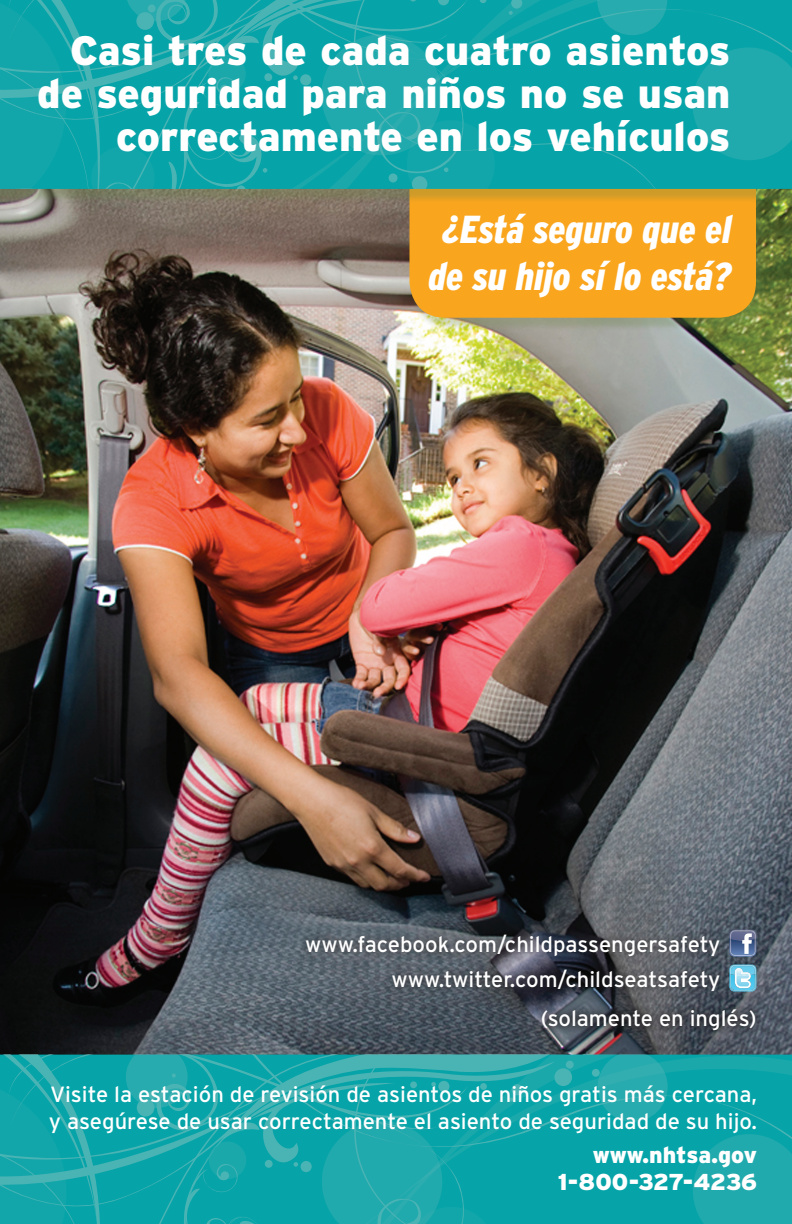
<style>
.page{position:relative;width:792px;height:1224px;background:#fff}
.page>*{position:absolute;margin:0;border:0;box-sizing:border-box;transform-origin:0 0}
.t1{font:900 41px/43px "Interstate";color:#fff;text-align:right}
.t2{font:italic 900 condensed 39px/46.8px "Interstate";color:#fff;text-align:center}
.t3{font:900 23px "Interstate";letter-spacing:-.005em;color:#fff}
.t4{font:22px/27px "Interstate";color:#fff}
</style>
<div class="page">
<img style="left:0;top:203px;width:792px;height:852px">
<div style="left:409px;top:0;width:358px;height:332px;background:#698446;opacity:.3"></div>
<div style="left:410px;top:203px;width:346px;height:115px;background:#f9a51e"></div>
<div style="left:0;top:0;width:792px;height:203px;background:#698446;opacity:.3"></div>
<svg style="left:779px;top:127px;width:13px;height:33px"></svg>
<svg style="left:779px;top:0;width:13px;height:127px;background:#14a7aa"></svg>
<svg style="left:595px;top:0;width:184px;height:189px;background:#0ea5a9"></svg>
<div style="left:555px;top:0;width:40px;height:189px;background:#06a4a8"></div>
<svg style="left:0;top:0;width:555px;height:189px;background:#12a6aa"></svg>
<svg style="left:779px;top:1055px;width:13px;height:159px;background:#13a7aa"></svg>
<svg style="left:596px;top:1055px;width:183px;height:169px;background:#11a6aa"></svg>
<svg style="left:556px;top:1055px;width:40px;height:169px;background:#09a4a8"></svg>
<div style="left:554px;top:1068px;width:18px;height:18px;background:#4ab3b4;border-radius:50%"></div>
<div style="left:592px;top:1069px;width:8px;height:8px;background:#4ab3b4;border-radius:50%"></div>
<div style="left:566px;top:1061px;width:8px;height:8px;background:#4ab3b4;border-radius:50%"></div>
<svg style="left:0;top:1055px;width:556px;height:169px;background:#16a7aa"></svg>
<div style="left:438px;top:1081px;width:11px;height:11px;background:#4ab3b4;border-radius:50%"></div>
<div style="left:298px;top:926px;width:428px;height:72px;background:#231f20;opacity:.75"></div>
<svg style="left:729px;top:965px;width:27px;height:27px"></svg>
<svg style="left:729px;top:930px;width:27px;height:27px"></svg>
<div style="left:534px;top:1001px;width:229px;height:36px;background:#231f20;opacity:.75"></div>
<div style="left:535px;top:1002px;width:227px;height:34px;background:#231f20;opacity:.75"></div>
<p class="t1" style="left:37px;top:28px;width:695px">Casi tres de cada cuatro asientos de seguridad para niños no se usan correctamente en los vehículos</p>
<p class="t2" style="left:429px;top:206px;width:305px">¿Está seguro que el de su hijo sí lo está?</p>
<p class="t4" style="left:305px;top:930px;width:417px">www.facebook.com/childpassengersafety</p>
<p class="t4" style="left:392px;top:965px;width:330px">www.twitter.com/childseatsafety</p>
<p class="t4" style="left:541px;top:1004px;width:217px">(solamente en inglés)</p>
<p class="t4" style="left:49px;top:1081px;width:710px">Visite la estación de revisión de asientos de niños gratis más cercana, y asegúrese de usar correctamente el asiento de seguridad de su hijo.</p>
<p class="t3" style="left:593px;top:1142px;width:166px">www.nhtsa.gov</p>
<p class="t3" style="left:558px;top:1169px;width:201px">1-800-327-4236</p>
</div>
